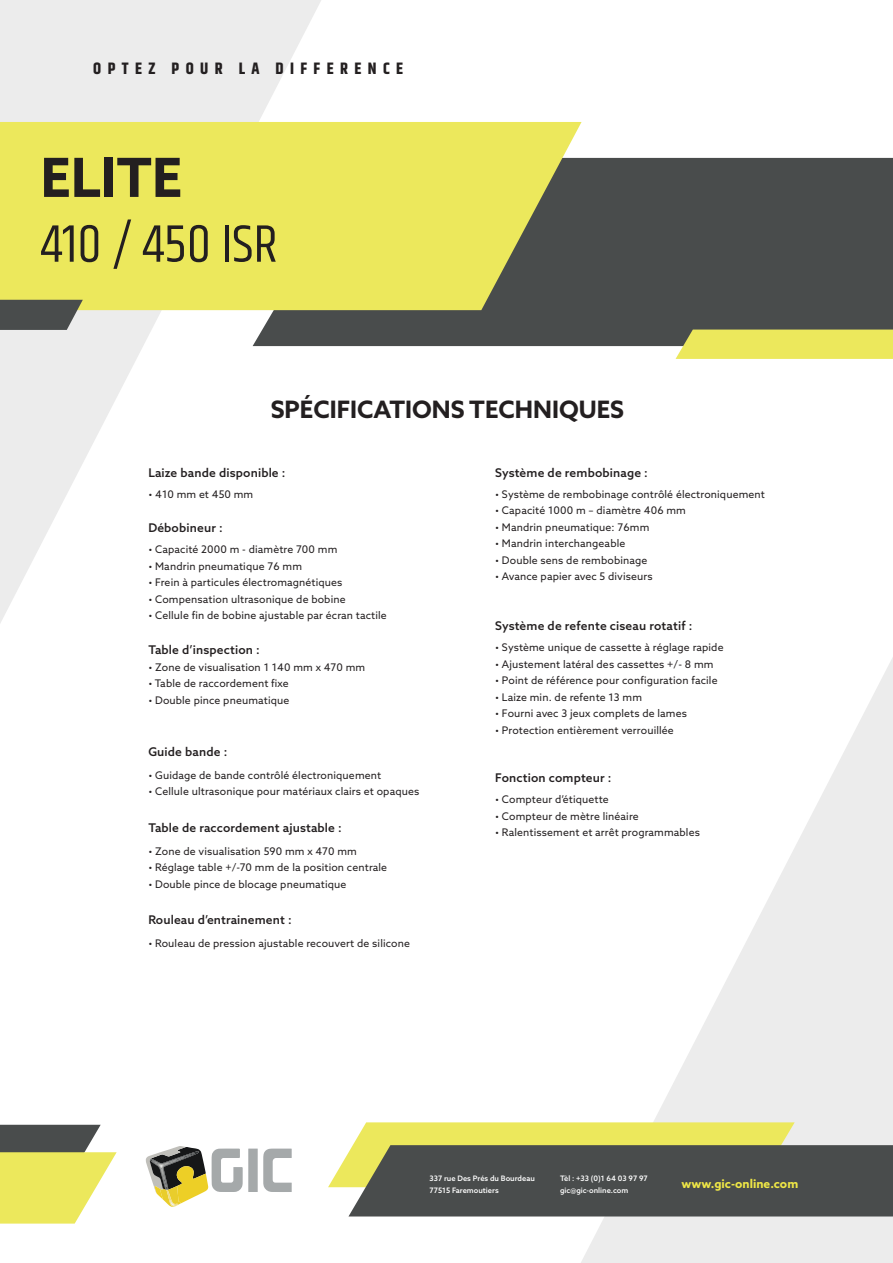
<style>
.page{position:relative;width:893px;height:1263px;background:#fff}
.page>*{position:absolute;margin:0;border:0;box-sizing:border-box;transform-origin:0 0}
.t1{font:54px "Khand";color:#231f20}
.t2{font:700 54px "Azo Sans";color:#231f20}
.t3{font:700 24px "Azo Sans";color:#231f20}
.t4{font:700 16.5px "Khand";letter-spacing:.39em;color:#231f20}
.t5{font:500 12px "Azo Sans";letter-spacing:.01em;color:#231f20}
.t6{font:700 12px "Azo Sans";color:#efe746}
.t7{font:10.5px "Azo Sans";letter-spacing:.01em;color:#231f20}
.t8{font:500 7.5px/12px "Azo Sans";color:#fff}
</style>
<div class="page">
<svg style="left:581px;top:657px;width:312px;height:606px"></svg>
<svg style="left:0;top:1125px;width:117px;height:98px"></svg>
<svg style="left:328px;top:1122px;width:565px;height:94px;background:#7b7c5e"></svg>
<svg style="left:146px;top:1146px;width:146px;height:61px"></svg>
<svg style="left:0;top:0;width:327px;height:623px"></svg>
<div style="left:253px;top:158px;width:640px;height:188px;background:#494c4c"></div>
<svg style="left:0;top:122px;width:582px;height:188px;background:#dedb5b"></svg>
<svg style="left:676px;top:330px;width:217px;height:29px;background:#e7e35d"></svg>
<svg style="left:0;top:300px;width:83px;height:30px;background:#595c5a"></svg>
<h3 class="t4" style="left:93px;top:57px;width:311px">OPTEZ POUR LA DIFFERENCE</h3>
<h1 class="t2" style="left:41px;top:142px;width:143px">ELITE</h1>
<h1 class="t1" style="left:41px;top:211px;width:239px">410 / 450 ISR</h1>
<h2 class="t3" style="left:271px;top:394px;width:355px">SPÉCIFICATIONS TECHNIQUES</h2>
<p class="t5" style="left:148px;top:464px;width:139px">Laize bande disponible :</p>
<p class="t7" style="left:148px;top:487px;width:106px">• 410 mm et 450 mm</p>
<p class="t5" style="left:148px;top:520px;width:76px">Débobineur :</p>
<p class="t7" style="left:148px;top:543px;width:191px">• Capacité 2000 m - diamètre 700 mm</p>
<p class="t7" style="left:148px;top:559px;width:155px">• Mandrin pneumatique 76 mm</p>
<p class="t7" style="left:148px;top:576px;width:196px">• Frein à particules électromagnétiques</p>
<p class="t7" style="left:148px;top:592px;width:199px">• Compensation ultrasonique de bobine</p>
<p class="t7" style="left:148px;top:609px;width:240px">• Cellule fin de bobine ajustable par écran tactile</p>
<p class="t5" style="left:148px;top:642px;width:113px">Table d’inspection :</p>
<p class="t7" style="left:148px;top:660px;width:218px">• Zone de visualisation 1 140 mm x 470 mm</p>
<p class="t7" style="left:148px;top:676px;width:142px">• Table de raccordement fixe</p>
<p class="t7" style="left:148px;top:693px;width:143px">• Double pince pneumatique</p>
<p class="t5" style="left:148px;top:744px;width:81px">Guide bande :</p>
<p class="t7" style="left:148px;top:768px;width:234px">• Guidage de bande contrôlé électroniquement</p>
<p class="t7" style="left:148px;top:785px;width:273px">• Cellule ultrasonique pour matériaux clairs et opaques</p>
<p class="t5" style="left:148px;top:820px;width:195px">Table de raccordement ajustable :</p>
<p class="t7" style="left:148px;top:844px;width:210px">• Zone de visualisation 590 mm x 470 mm</p>
<p class="t7" style="left:148px;top:860px;width:240px">• Réglage table +/-70 mm de la position centrale</p>
<p class="t7" style="left:148px;top:877px;width:200px">• Double pince de blocage pneumatique</p>
<p class="t5" style="left:148px;top:912px;width:145px">Rouleau d’entrainement :</p>
<p class="t7" style="left:148px;top:936px;width:263px">• Rouleau de pression ajustable recouvert de silicone</p>
<p class="t5" style="left:495px;top:464px;width:154px">Système de rembobinage :</p>
<p class="t7" style="left:495px;top:487px;width:271px">• Système de rembobinage contrôlé électroniquement</p>
<p class="t7" style="left:495px;top:503px;width:192px">• Capacité 1000 m – diamètre 406 mm</p>
<p class="t7" style="left:495px;top:520px;width:156px">• Mandrin pneumatique: 76mm</p>
<p class="t7" style="left:495px;top:536px;width:132px">• Mandrin interchangeable</p>
<p class="t7" style="left:495px;top:553px;width:154px">• Double sens de rembobinage</p>
<p class="t7" style="left:495px;top:569px;width:159px">• Avance papier avec 5 diviseurs</p>
<p class="t5" style="left:495px;top:618px;width:199px">Système de refente ciseau rotatif :</p>
<p class="t7" style="left:495px;top:641px;width:230px">• Système unique de cassette à réglage rapide</p>
<p class="t7" style="left:495px;top:657px;width:220px">• Ajustement latéral des cassettes +/- 8 mm</p>
<p class="t7" style="left:495px;top:674px;width:224px">• Point de référence pour configuration facile</p>
<p class="t7" style="left:495px;top:690px;width:148px">• Laize min. de refente 13 mm</p>
<p class="t7" style="left:495px;top:707px;width:193px">• Fourni avec 3 jeux complets de lames</p>
<p class="t7" style="left:495px;top:723px;width:180px">• Protection entièrement verrouillée</p>
<p class="t5" style="left:495px;top:770px;width:118px">Fonction compteur :</p>
<p class="t7" style="left:495px;top:793px;width:115px">• Compteur d’étiquette</p>
<p class="t7" style="left:495px;top:809px;width:145px">• Compteur de mètre linéaire</p>
<p class="t7" style="left:495px;top:826px;width:206px">• Ralentissement et arrêt programmables</p>
<p class="t8" style="left:430px;top:1172px;width:107px">337 rue Des Prés du Bourdeau<br>77515 Faremoutiers</p>
<p class="t8" style="left:560px;top:1172px;width:89px">Tèl : +33 (0)1 64 03 97 97 gic@gic-online.com</p>
<p class="t6" style="left:682px;top:1175px;width:118px">www.gic-online.com</p>
</div>
